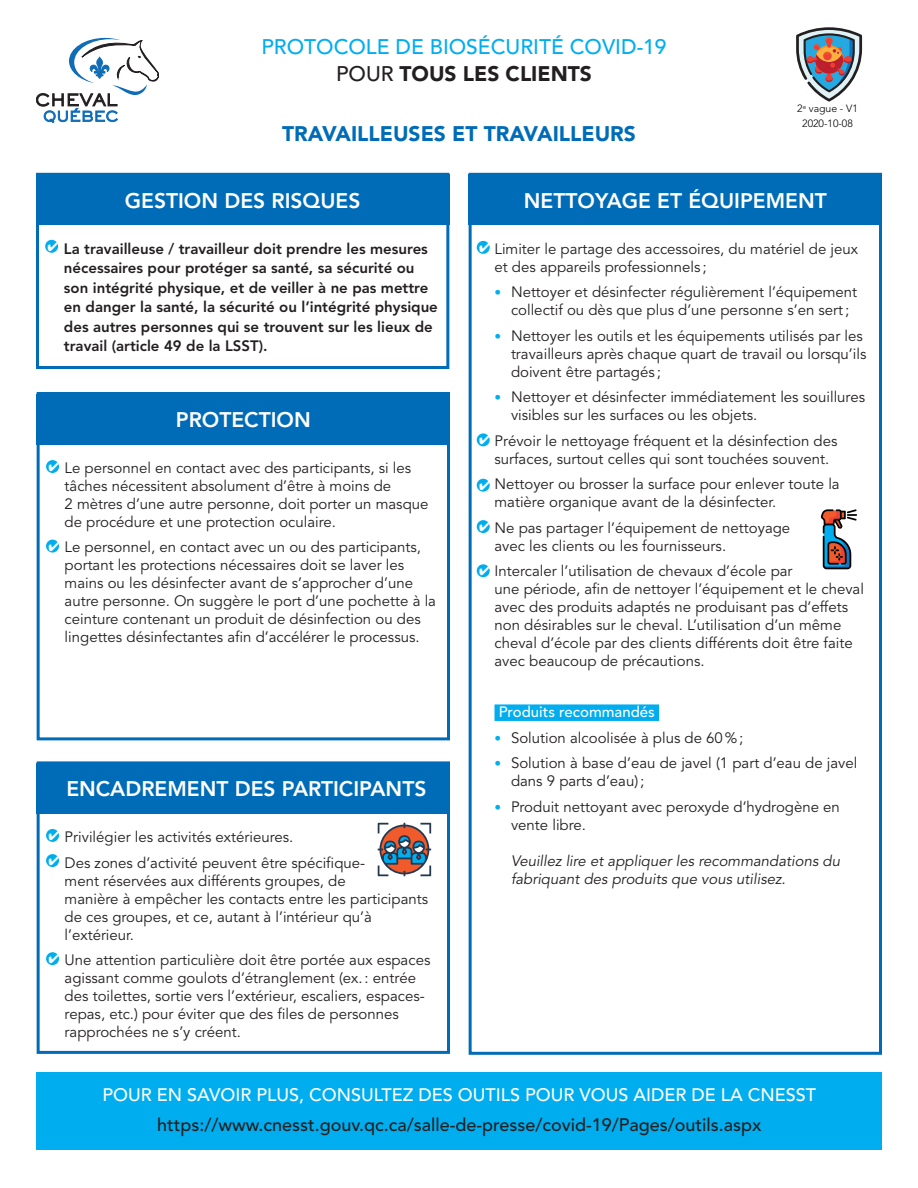
<style>
.page{position:relative;width:918px;height:1188px;background:#fff}
.page>*{position:absolute;margin:0;border:0;box-sizing:border-box;transform-origin:0 0}
.t1{font:800 21px "Avenir";color:#fff}
.t2{font:500 21px "Avenir";color:#00aeef}
.t3{font:900 21px "Avenir";color:#006cb7}
.t4{font:900 21px "Avenir";color:#231f20}
.Sous_bullet{font:500 18px "Avenir";color:#231f20}
.t5{font:500 18px "Avenir";color:#fff}
.Sous_bullet-2{font:15px/18px "Avenir";color:#231f20}
.Sous_bullet-3{font:800 15px/19.5px "Avenir";color:#231f20}
.t6{font:italic 15px/18px "Avenir";color:#231f20}
.t7{font:500 15px "Avenir";color:#fff}
.t8{font:300 10.5px "Avenir";color:#000}
.s1{font-weight:500}
.s2{font-family:"Avenir LT Std";font-size:13.5px;color:#00aeef}
</style>
<div class="page">
<svg style="left:796px;top:27px;width:66px;height:75px"></svg>
<svg style="left:36px;top:38px;width:123px;height:85px"></svg>
<div style="left:37px;top:394px;width:413px;height:50px;background:#006cb7"></div>
<div style="left:37px;top:763px;width:413px;height:50px;background:#006cb7"></div>
<div style="left:469px;top:175px;width:413px;height:50px;background:#006cb7"></div>
<div style="left:37px;top:392px;width:413px;height:348px;border:3px solid #006cb7"></div>
<div style="left:37px;top:761px;width:413px;height:293px;border:3px solid #006cb7"></div>
<div style="left:469px;top:173px;width:413px;height:882px;border:3px solid #006cb7"></div>
<div style="left:37px;top:1072px;width:845px;height:78px;background:#00aeef"></div>
<div style="left:495px;top:704px;width:164px;height:17px;background:#00aeef"></div>
<svg style="left:821px;top:509px;width:36px;height:60px"></svg>
<svg style="left:477px;top:241px;width:13px;height:13px"></svg>
<svg style="left:46px;top:460px;width:13px;height:13px"></svg>
<svg style="left:46px;top:540px;width:13px;height:13px"></svg>
<svg style="left:46px;top:829px;width:13px;height:13px"></svg>
<svg style="left:46px;top:854px;width:13px;height:13px"></svg>
<svg style="left:46px;top:952px;width:13px;height:13px"></svg>
<svg style="left:477px;top:433px;width:13px;height:13px"></svg>
<svg style="left:477px;top:479px;width:13px;height:13px"></svg>
<svg style="left:477px;top:520px;width:13px;height:13px"></svg>
<svg style="left:477px;top:564px;width:13px;height:13px"></svg>
<svg style="left:378px;top:823px;width:53px;height:53px"></svg>
<div style="left:36px;top:175px;width:413px;height:50px;background:#006cb7"></div>
<div style="left:36px;top:173px;width:413px;height:196px;border:3px solid #006cb7"></div>
<svg style="left:45px;top:240px;width:13px;height:13px"></svg>
<svg style="left:480px;top:242px;width:10px;height:10px"></svg>
<svg style="left:49px;top:461px;width:10px;height:10px"></svg>
<svg style="left:49px;top:541px;width:10px;height:10px"></svg>
<svg style="left:49px;top:830px;width:10px;height:10px"></svg>
<svg style="left:49px;top:855px;width:10px;height:10px"></svg>
<svg style="left:49px;top:953px;width:10px;height:10px"></svg>
<svg style="left:480px;top:435px;width:10px;height:9px"></svg>
<svg style="left:480px;top:480px;width:10px;height:10px"></svg>
<svg style="left:480px;top:521px;width:10px;height:10px"></svg>
<svg style="left:480px;top:566px;width:10px;height:9px"></svg>
<svg style="left:48px;top:241px;width:10px;height:10px"></svg>
<p class="t2" style="left:261px;top:34px;width:407px">PROTOCOLE DE BIOSÉCURITÉ COVID-19</p>
<p class="t4" style="left:336px;top:61px;width:257px"><span class="s1">POUR</span> TOUS LES CLIENTS</p>
<p class="t3" style="left:282px;top:121px;width:355px">TRAVAILLEUSES ET TRAVAILLEURS</p>
<p class="t8" style="left:797px;top:103px;width:62px">2<sup>e</sup> vague - V1</p>
<p class="t8" style="left:802px;top:118px;width:52px">2020-10-08</p>
<p class="t1" style="left:125px;top:188px;width:237px">GESTION DES RISQUES</p>
<p class="Sous_bullet-3" style="left:64px;top:239px;width:375px">La travailleuse / travailleur doit prendre les mesures nécessaires pour protéger sa santé, sa sécurité ou son intégrité physique, et de veiller à ne pas mettre en danger la santé, la sécurité ou l’intégrité physique des autres personnes qui se trouvent sur les lieux de travail (article 49 de la LSST).</p>
<p class="t1" style="left:176px;top:407px;width:136px">PROTECTION</p>
<p class="Sous_bullet-2" style="left:65px;top:459px;width:365px">Le personnel en contact avec des participants, si les tâches nécessitent absolument d’être à moins de<br>2 mètres d’une autre personne, doit porter un masque de procédure et une protection oculaire.</p>
<p class="Sous_bullet-2" style="left:65px;top:539px;width:373px">Le personnel, en contact avec un ou des participants, portant les protections nécessaires doit se laver les mains ou les désinfecter avant de s’approcher d’une autre personne. On suggère le port d’une pochette à la ceinture contenant un produit de désinfection ou des lingettes désinfectantes afin d’accélérer le processus.</p>
<p class="t1" style="left:66px;top:777px;width:362px">ENCADREMENT DES PARTICIPANTS</p>
<p class="Sous_bullet-2" style="left:65px;top:829px;width:230px">Privilégier les activités extérieures.</p>
<p class="Sous_bullet-2" style="left:65px;top:854px;width:365px">Des zones d’activité peuvent être spécifique-<br>ment réservées aux différents groupes, de<br>manière à empêcher les contacts entre les participants de ces groupes, et ce, autant à l’intérieur qu’à l’extérieur.</p>
<p class="Sous_bullet-2" style="left:65px;top:952px;width:367px">Une attention particulière doit être portée aux espaces agissant comme goulots d’étranglement (ex.: entrée des toilettes, sortie vers l’extérieur, escaliers, espaces&shy;repas, etc.) pour éviter que des files de personnes rapprochées ne s’y créent.</p>
<p class="t1" style="left:524px;top:188px;width:304px">NETTOYAGE ET ÉQUIPEMENT</p>
<p class="Sous_bullet-2" style="left:495px;top:240px;width:365px">Limiter le partage des accessoires, du matériel de jeux et des appareils professionnels ;</p>
<p class="Sous_bullet-2" style="left:495px;top:283px;width:364px;text-align:center"><span class="s2">•</span> Nettoyer et désinfecter régulièrement l’équipement collectif ou dès que plus d’une personne s’en sert;</p>
<p class="Sous_bullet-2" style="left:511px;top:327px;width:357px;text-indent:-17px"><span class="s2">•</span> Nettoyer les outils et les équipements utilisés par les travailleurs après chaque quart de travail ou lorsqu’ils doivent être partagés ;</p>
<p class="Sous_bullet-2" style="left:511px;top:388px;width:356px;text-indent:-17px"><span class="s2">•</span> Nettoyer et désinfecter immédiatement les souillures visibles sur les surfaces ou les objets.</p>
<p class="Sous_bullet-2" style="left:495px;top:432px;width:345px">Prévoir le nettoyage fréquent et la désinfection des surfaces, surtout celles qui sont touchées souvent.</p>
<p class="Sous_bullet-2" style="left:495px;top:475px;width:347px">Nettoyer ou brosser la surface pour enlever toute la matière organique avant de la désinfecter.</p>
<p class="Sous_bullet-2" style="left:495px;top:519px;width:297px">Ne pas partager l’équipement de nettoyage avec les clients ou les fournisseurs.</p>
<p class="Sous_bullet-2" style="left:495px;top:562px;width:371px">Intercaler l’utilisation de chevaux d’école par<br>une période, afin de nettoyer l’équipement et le cheval avec des produits adaptés ne produisant pas d’effets non désirables sur le cheval. L’utilisation d’un même cheval d’école par des clients différents doit être faite avec beaucoup de précautions.</p>
<p class="t7" style="left:499px;top:703px;width:158px">Produits recommandés</p>
<p class="Sous_bullet-2" style="left:495px;top:729px;width:250px"><span class="s2">•</span> Solution alcoolisée à plus de 60%;</p>
<p class="Sous_bullet-2" style="left:511px;top:754px;width:348px;text-indent:-17px"><span class="s2">•</span> Solution à base d’eau de javel (1 part d’eau de javel dans 9 parts d’eau);</p>
<p class="Sous_bullet-2" style="left:511px;top:798px;width:330px;text-indent:-17px"><span class="s2">•</span> Produit nettoyant avec peroxyde d’hydrogène en vente libre.</p>
<p class="t6" style="left:511px;top:852px;width:331px">Veuillez lire et appliquer les recommandations du fabriquant des produits que vous utilisez.</p>
<p class="t5" style="left:103px;top:1085px;width:715px">POUR EN SAVOIR PLUS, CONSULTEZ DES OUTILS POUR VOUS AIDER DE LA CNESST</p>
<p class="Sous_bullet" style="left:157px;top:1115px;width:606px">https://www.cnesst.gouv.qc.ca/salle-de-presse/covid-19/Pages/outils.aspx</p>
</div>
